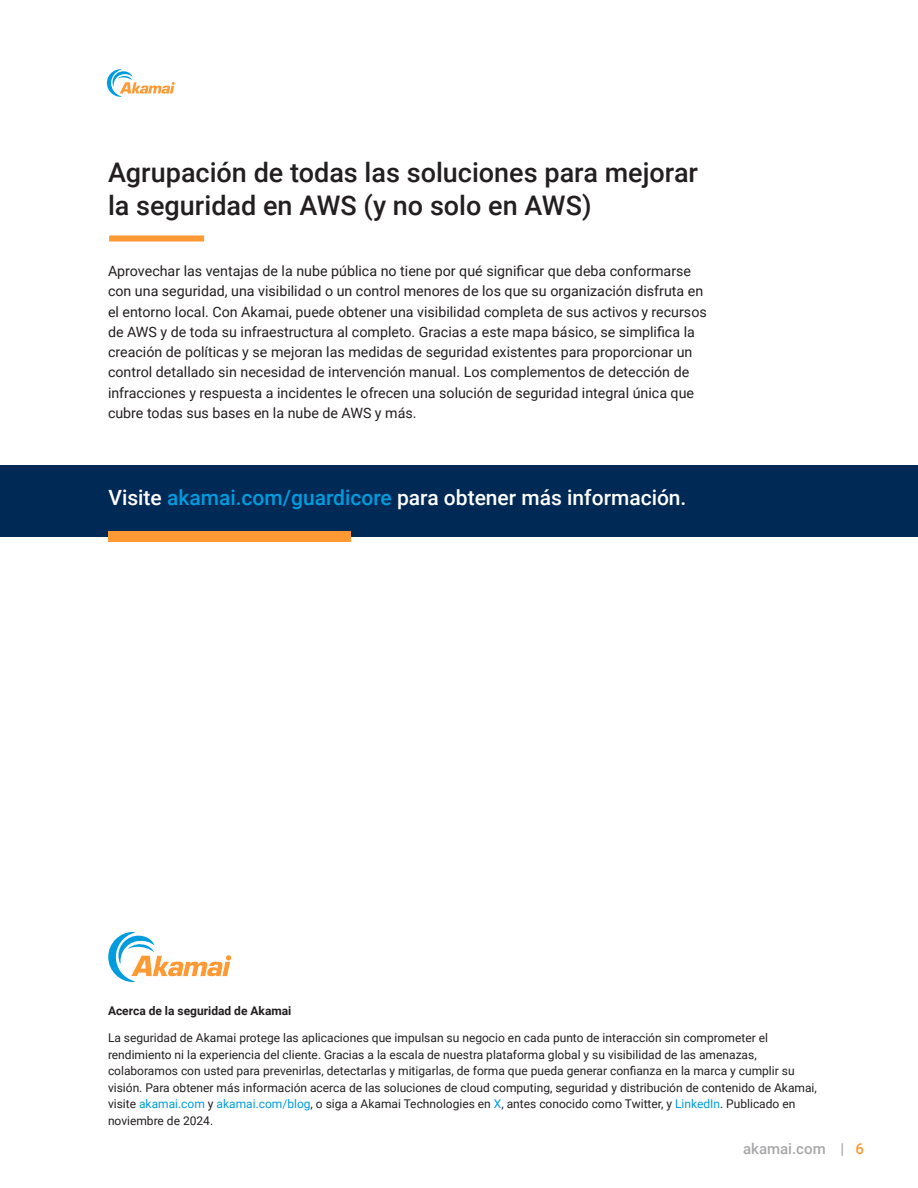
<style>
.page{position:relative;width:918px;height:1188px;background:#fff}
.page>*{position:absolute;margin:0;border:0;box-sizing:border-box;transform-origin:0 0}
.H1_-_Single_Column_Orange_Bar{font:500 27px/33px "Roboto";color:#231f20}
.CTA_Line{font:500 21px "Roboto";color:#fff}
.t1{font:500 15px "Roboto";color:#a8a8aa}
.Body{font:14.25px/20.2px "Roboto";color:#231f20}
.t2{font:12px/16.5px "Roboto";color:#231f20}
.t3{font:700 12px "Roboto";color:#231f20}
.s1{color:#009cde}
.s2{color:#f93}
</style>
<div class="page">
<svg style="left:107px;top:69px;width:68px;height:28px"></svg>
<svg style="left:108px;top:932px;width:123px;height:50px"></svg>
<div style="left:0;top:465px;width:918px;height:72px;background:#002956"></div>
<div style="left:108px;top:531px;width:243px;height:11px;background:#f93"></div>
<div style="left:109px;top:236px;width:95px;height:6px;background:#f93"></div>
<p class="H1_-_Single_Column_Orange_Bar" style="left:108px;top:155px;width:592px">Agrupación de todas las soluciones para mejorar la seguridad en AWS (y no solo en AWS)</p>
<p class="Body" style="left:108px;top:260px;width:600px">Aprovechar las ventajas de la nube pública no tiene por qué significar que deba conformarse con una seguridad, una visibilidad o un control menores de los que su organización disfruta en el entorno local. Con Akamai, puede obtener una visibilidad completa de sus activos y recursos de AWS y de toda su infraestructura al completo. Gracias a este mapa básico, se simplifica la creación de políticas y se mejoran las medidas de seguridad existentes para proporcionar un control detallado sin necesidad de intervención manual. Los complementos de detección de infracciones y respuesta a incidentes le ofrecen una solución de seguridad integral única que cubre todas sus bases en la nube de AWS y más.</p>
<p class="CTA_Line" style="left:108px;top:483px;width:580px">Visite <span class="s1">akamai.com/guardicore</span> para obtener más información.</p>
<p class="t3" style="left:108px;top:1002px;width:185px">Acerca de la seguridad de Akamai</p>
<p class="t2" style="left:108px;top:1029px;width:710px">La seguridad de Akamai protege las aplicaciones que impulsan su negocio en cada punto de interacción sin comprometer el rendimiento ni la experiencia del cliente. Gracias a la escala de nuestra plataforma global y su visibilidad de las amenazas, colaboramos con usted para prevenirlas, detectarlas y mitigarlas, de forma que pueda generar confianza en la marca y cumplir su visión. Para obtener más información acerca de las soluciones de cloud computing, seguridad y distribución de contenido de Akamai, visite <span class="s1">akamai.com</span> y <span class="s1">akamai.com/blog</span>, o siga a Akamai Technologies en <span class="s1">X</span>, antes conocido como Twitter, y <span class="s1">LinkedIn</span>. Publicado en noviembre de 2024.</p>
<p class="t1" style="left:743px;top:1139px;width:122px">akamai.com | <span class="s2">6</span></p>
</div>
